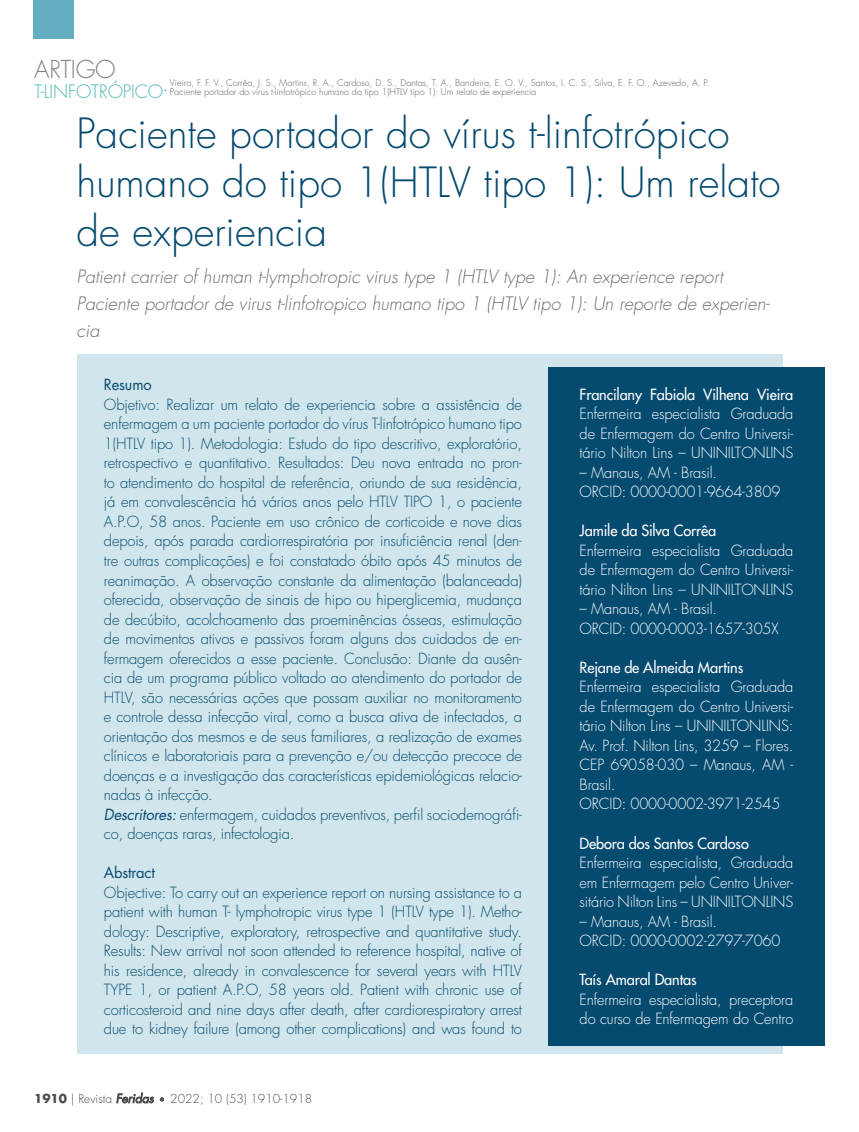
<style>
.page{position:relative;width:859px;height:1132px;background:#fff}
.page>*{position:absolute;margin:0;border:0;box-sizing:border-box;transform-origin:0 0}
.TITULO{font:300 40.5px/48.6px "Futura Std";color:#054a6f}
.t1{font:300 24px "Futura Std";letter-spacing:-.01em;color:#808285}
.LINHA_FINA_ART{font:italic 300 18px/27px "Futura Std";color:#6c6d70}
.RESUMO_TXT{font:300 15px/19.5px "Futura Std";letter-spacing:-.01em;color:#054a6f;text-align:justify}
.MINIC{font:300 15px/19.5px "Futura Std";letter-spacing:-.01em;color:#fff;text-align:justify}
.MINIC-2{font:500 15px "Futura Std";letter-spacing:-.01em;color:#fff}
.RESUMO_TIT{font:15px "Futura Std";letter-spacing:-.01em;color:#054a6f}
.t2{font:300 12px "Futura Std";color:#4b4c4d}
.t3{font:300 9.15px/9.1px "Futura Std";color:#5f6162}
.s1{font-size:18px;color:#51b7b7}
.s2{font-size:18px;color:#009693}
.s3{font-weight:400;font-style:italic}
.s4{font-weight:700}
.s5{font-size:9px}
.s6{font-weight:500}
</style>
<div class="page">
<div style="left:33px;top:0;width:41px;height:39px;background:#63aec1"></div>
<div style="left:77px;top:354px;width:705px;height:699px;background:#d0e6ec"></div>
<div style="left:548px;top:367px;width:277px;height:678px;background:#054a6f"></div>
<h2 class="t1" style="left:34px;top:55px;width:83px">ARTIGO</h2>
<p class="t3" style="left:170px;top:79px;width:541px;text-indent:-136px"><span class="s1">T-LINFOTRÓPICO</span><span class="s2">.</span> Vieira, F. F. V., Corrêa, J. S., Martins, R. A., Cardoso, D. S., Dantas, T. A., Bandeira, E. O. V., Santos, I. C. S., Silva, E. F. O., Azevedo, A. P.<br>Paciente portador do vírus t-linfotrópico humano do tipo 1(HTLV tipo 1): Um relato de experiencia</p>
<p class="TITULO" style="left:77px;top:110px;width:706px">Paciente portador do vírus t-linfotrópico humano do tipo 1(HTLV tipo 1): Um relato de experiencia</p>
<p class="LINHA_FINA_ART" style="left:77px;top:263px;width:648px">Patient carrier of human t-lymphotropic virus type 1 (HTLV type 1): An experience report</p>
<p class="LINHA_FINA_ART" style="left:77px;top:290px;width:695px">Paciente portador de virus t-linfotropico humano tipo 1 (HTLV tipo 1): Un reporte de experien&shy;cia</p>
<p class="RESUMO_TIT" style="left:104px;top:375px;width:49px">Resumo</p>
<p class="RESUMO_TXT" style="left:104px;top:395px;width:420px">Objetivo: Realizar um relato de experiencia sobre a assistência de enfermagem a um paciente portador do vírus T-linfotrópico humano tipo 1(HTLV tipo 1). Metodologia: Estudo do tipo descritivo, exploratório, retrospectivo e quantitativo. Resultados: Deu nova entrada no pron&shy;to atendimento do hospital de referência, oriundo de sua residência, já em convalescência há vários anos pelo HTLV TIPO 1, o paciente A.P.O, 58 anos. Paciente em uso crônico de corticoide e nove dias depois, após parada cardiorrespiratória por insuficiência renal (den&shy;tre outras complicações) e foi constatado óbito após 45 minutos de reanimação. A observação constante da alimentação (balanceada) oferecida, observação de sinais de hipo ou hiperglicemia, mudança de decúbito, acolchoamento das proeminências ósseas, estimulação de movimentos ativos e passivos foram alguns dos cuidados de en&shy;fermagem oferecidos a esse paciente. Conclusão: Diante da ausên&shy;cia de um programa público voltado ao atendimento do portador de HTLV, são necessárias ações que possam auxiliar no monitoramento e controle dessa infecção viral, como a busca ativa de infectados, a orientação dos mesmos e de seus familiares, a realização de exames clínicos e laboratoriais para a prevenção e/ou detecção precoce de doenças e a investigação das características epidemiológicas relacio&shy;nadas à infecção.</p>
<p class="RESUMO_TXT" style="left:104px;top:804px;width:420px"><span class="s3">Descritores:</span> enfermagem, cuidados preventivos, perfil sociodemográfi&shy;co, doenças raras, infectologia.</p>
<p class="RESUMO_TIT" style="left:104px;top:862px;width:53px">Abstract</p>
<p class="RESUMO_TXT" style="left:104px;top:882px;width:420px">Objective: To carry out an experience report on nursing assistance to a patient with human T- lymphotropic virus type 1 (HTLV type 1). Metho&shy;dology: Descriptive, exploratory, retrospective and quantitative study.<br>Results: New arrival not soon attended to reference hospital, native of his residence, already in convalescence for several years with HTLV TYPE 1, or patient A.P.O, 58 years old. Patient with chronic use of corticosteroid and nine days after death, after cardiorespiratory arrest due to kidney failure (among other complications) and was found to</p>
<p class="t2" style="left:34px;top:1090px;width:280px"><span class="s4">1910</span> | Revista <span class="s3">Feridas</span> <span class="s5">•</span> 2022; 10 (53) 1910-1918</p>
<p class="MINIC" style="left:580px;top:385px;width:215px"><span class="s6">Francilany Fabiola Vilhena Vieira </span>Enfermeira especialista Graduada de Enfermagem do Centro Universi&shy;tário Nilton Lins – UNINILTONLINS</p>
<p class="MINIC" style="left:580px;top:463px;width:139px">– Manaus, AM - Brasil.</p>
<p class="MINIC" style="left:580px;top:482px;width:202px">ORCID: 0000-0001-9664-3809</p>
<p class="MINIC-2" style="left:580px;top:521px;width:138px">Jamile da Silva Corrêa</p>
<p class="MINIC" style="left:580px;top:541px;width:215px">Enfermeira especialista Graduada de Enfermagem do Centro Universi&shy;tário Nilton Lins – UNINILTONLINS</p>
<p class="MINIC" style="left:580px;top:599px;width:139px">– Manaus, AM - Brasil.</p>
<p class="MINIC" style="left:580px;top:619px;width:201px">ORCID: 0000-0003-1657-305X</p>
<p class="MINIC-2" style="left:580px;top:657px;width:165px">Rejane de Almeida Martins</p>
<p class="MINIC" style="left:580px;top:677px;width:215px">Enfermeira especialista Graduada de Enfermagem do Centro Universi&shy;tário Nilton Lins – UNINILTONLINS:<br>Av. Prof. Nilton Lins, 3259 – Flores.<br>CEP 69058-030 – Manaus, AM - Brasil.</p>
<p class="MINIC" style="left:580px;top:794px;width:202px">ORCID: 0000-0002-3971-2545</p>
<p class="MINIC-2" style="left:580px;top:833px;width:171px">Debora dos Santos Cardoso</p>
<p class="MINIC" style="left:580px;top:853px;width:215px">Enfermeira especialista, Graduada em Enfermagem pelo Centro Univer&shy;sitário Nilton Lins – UNINILTONLINS</p>
<p class="MINIC" style="left:580px;top:911px;width:139px">– Manaus, AM - Brasil.</p>
<p class="MINIC" style="left:580px;top:931px;width:202px">ORCID: 0000-0002-2797-7060</p>
<p class="MINIC-2" style="left:580px;top:969px;width:118px">Taís Amaral Dantas</p>
<p class="MINIC" style="left:580px;top:989px;width:215px">Enfermeira especialista, preceptora do curso de Enfermagem do Centro</p>
</div>
